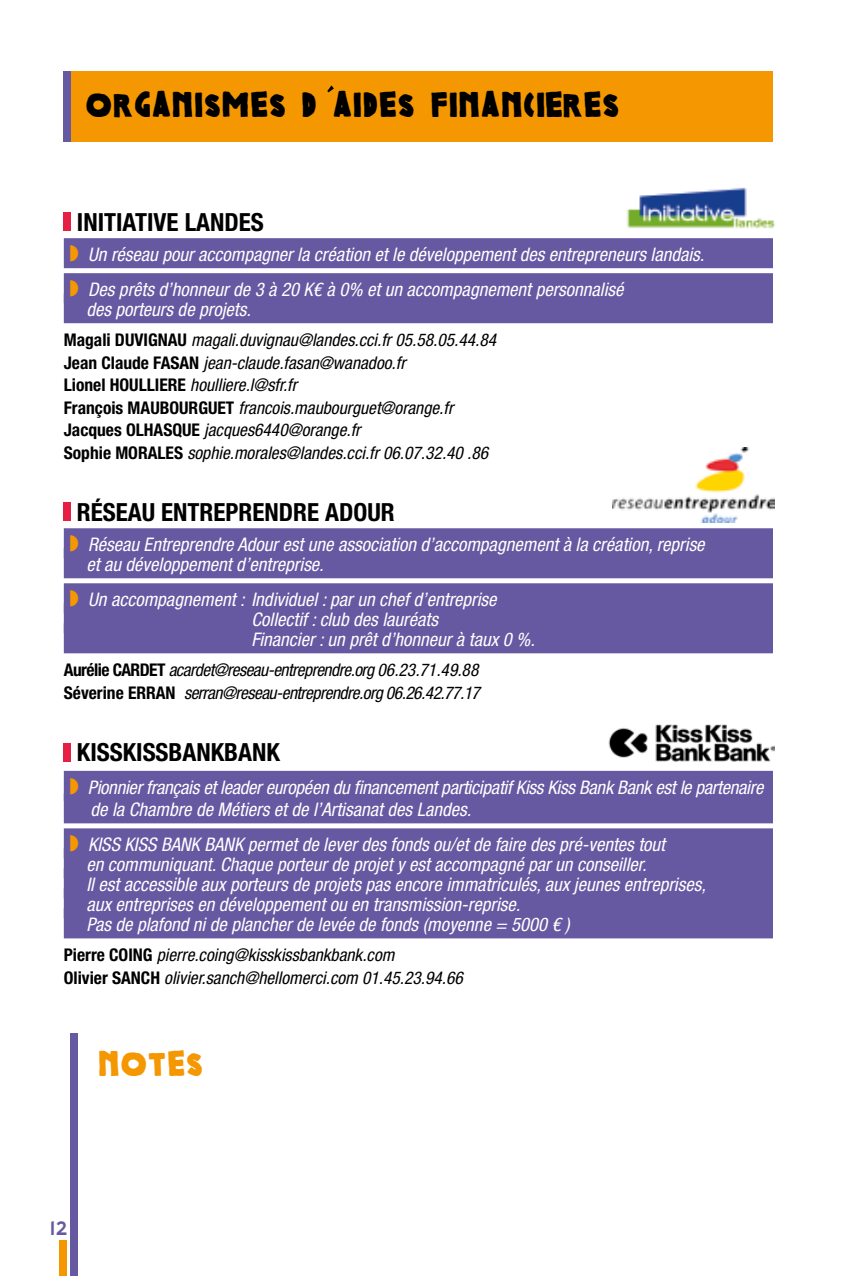
<style>
.page{position:relative;width:851px;height:1276px;background:#fff}
.page>*{position:absolute;margin:0;border:0;box-sizing:border-box;transform-origin:0 0}
.t1{font:30px "Colcothar";color:#000}
.t2{font:30px "Colcothar";color:#f49700}
.t3{font:700 condensed 25px "Helvetica Neue LT Pro";color:#000}
.t4{font:20px "AW Conqueror Carved One";color:#6758a2}
.t5{font:italic condensed 18.75px/20px "Helvetica Neue LT Pro";color:#fff}
.t6{font:italic condensed 17.5px/22.5px "Helvetica Neue LT Pro";color:#000}
.t7{font:italic condensed 17.5px/22.5px "Helvetica Neue LT Pro";letter-spacing:-.03em;color:#000}
.s1{color:#f49700}
.s2{font-weight:700;font-style:normal}
</style>
<div class="page">
<div style="left:60px;top:1240px;width:7px;height:36px;background:#f49700"></div>
<img style="left:612px;top:448px;width:162px;height:74px">
<div style="left:64px;top:238px;width:708px;height:30px;background:#6758a2"></div>
<div style="left:64px;top:273px;width:708px;height:30px;background:#6758a2"></div>
<div style="left:64px;top:293px;width:708px;height:30px;background:#6758a2"></div>
<div style="left:64px;top:528px;width:708px;height:30px;background:#6758a2"></div>
<div style="left:64px;top:548px;width:708px;height:30px;background:#6758a2"></div>
<div style="left:64px;top:583px;width:708px;height:30px;background:#6758a2"></div>
<div style="left:64px;top:603px;width:708px;height:30px;background:#6758a2"></div>
<div style="left:64px;top:623px;width:708px;height:30px;background:#6758a2"></div>
<div style="left:64px;top:771px;width:708px;height:30px;background:#6758a2"></div>
<div style="left:64px;top:793px;width:708px;height:30px;background:#6758a2"></div>
<div style="left:64px;top:828px;width:708px;height:30px;background:#6758a2"></div>
<div style="left:64px;top:848px;width:708px;height:30px;background:#6758a2"></div>
<div style="left:64px;top:868px;width:708px;height:30px;background:#6758a2"></div>
<div style="left:64px;top:888px;width:708px;height:30px;background:#6758a2"></div>
<div style="left:64px;top:908px;width:708px;height:30px;background:#6758a2"></div>
<div style="left:64px;top:213px;width:7px;height:18px;background:#e62044"></div>
<div style="left:64px;top:503px;width:7px;height:18px;background:#e62044"></div>
<div style="left:64px;top:743px;width:7px;height:18px;background:#e62044"></div>
<img style="left:626px;top:187px;width:150px;height:42px">
<img style="left:608px;top:724px;width:166px;height:38px">
<div style="left:64px;top:71px;width:708px;height:71px;background:#f49700"></div>
<div style="left:64px;top:71px;width:7px;height:71px;background:#6758a2"></div>
<svg style="left:327px;top:85px;width:7px;height:7px"></svg>
<div style="left:71px;top:1033px;width:7px;height:243px;background:#6758a2"></div>
<h1 class="t1" style="left:85px;top:89px;width:536px">ORGANISMES D AIDES FINANCières</h1>
<h2 class="t3" style="left:77px;top:207px;width:188px">INITIATIVE LANDES</h2>
<p class="t5" style="left:69px;top:237px;width:636px;line-height:35px"><span class="s1">◗</span> Un réseau pour accompagner la création et le développement des entrepreneurs landais. <span class="s1">◗</span> Des prêts d’honneur de 3 à 20 K€ à 0% et un accompagnement personnalisé</p>
<p class="t5" style="left:86px;top:300px;width:166px">des porteurs de projets.</p>
<p class="t6" style="left:64px;top:329px;width:434px"><span class="s2">Magali DUVIGNAU</span> magali.duvignau@landes.cci.fr 05.58.05.44.84<br><span class="s2">Jean Claude FASAN</span> jean-claude.fasan@wanadoo.fr<br><span class="s2">Lionel HOULLIERE</span> houlliere.l@sfr.fr<br><span class="s2">François MAUBOURGUET</span> francois.maubourguet@orange.fr <span class="s2">Jacques OLHASQUE</span> jacques6440@orange.fr<br><span class="s2">Sophie MORALES</span> sophie.morales@landes.cci.fr 06.07.32.40 .86</p>
<h2 class="t3" style="left:77px;top:497px;width:319px">RÉSEAU ENTREPRENDRE ADOUR</h2>
<p class="t5" style="left:86px;top:535px;width:619px;text-indent:-17px"><span class="s1">◗</span> Réseau Entreprendre Adour est une association d’accompagnement à la création, reprise et au développement d’entreprise.</p>
<p class="t5" style="left:251px;top:590px;width:285px;text-indent:-182px"><span class="s1">◗</span> Un accompagnement : Individuel : par un chef d’entreprise<br>Collectif : club des lauréats<br>Financier : un prêt d’honneur à taux 0 %.</p>
<p class="t7" style="left:64px;top:659px;width:417px"><span class="s2">Aurélie CARDET</span> acardet@reseau-entreprendre.org 06.23.71.49.88<br><span class="s2">Séverine ERRAN</span> serran@reseau-entreprendre.org 06.26.42.77.17</p>
<h2 class="t3" style="left:77px;top:737px;width:204px">KISSKISSBANKBANK</h2>
<p class="t5" style="left:91px;top:776px;width:674px;line-height:22.5px;text-indent:-21px"><span class="s1">◗</span> Pionnier français et leader européen du financement participatif Kiss Kiss Bank Bank est le partenaire de la Chambre de Métiers et de l’Artisanat des Landes.</p>
<p class="t5" style="left:86px;top:835px;width:621px;text-indent:-17px"><span class="s1">◗</span> KISS KISS BANK BANK permet de lever des fonds ou/et de faire des pré-ventes tout<br>en communiquant. Chaque porteur de projet y est accompagné par un conseiller.<br>Il est accessible aux porteurs de projets pas encore immatriculés, aux jeunes entreprises, aux entreprises en développement ou en transmission-reprise.<br>Pas de plafond ni de plancher de levée de fonds (moyenne = 5000 € )</p>
<p class="t6" style="left:64px;top:944px;width:400px"><span class="s2">Pierre COING</span> pierre.coing@kisskissbankbank.com<br><span class="s2">Olivier SANCH</span> olivier.sanch@hellomerci.com 01.45.23.94.66</p>
<h1 class="t2" style="left:98px;top:1048px;width:107px">notes</h1>
<p class="t4" style="left:49px;top:1218px;width:20px">12</p>
</div>
